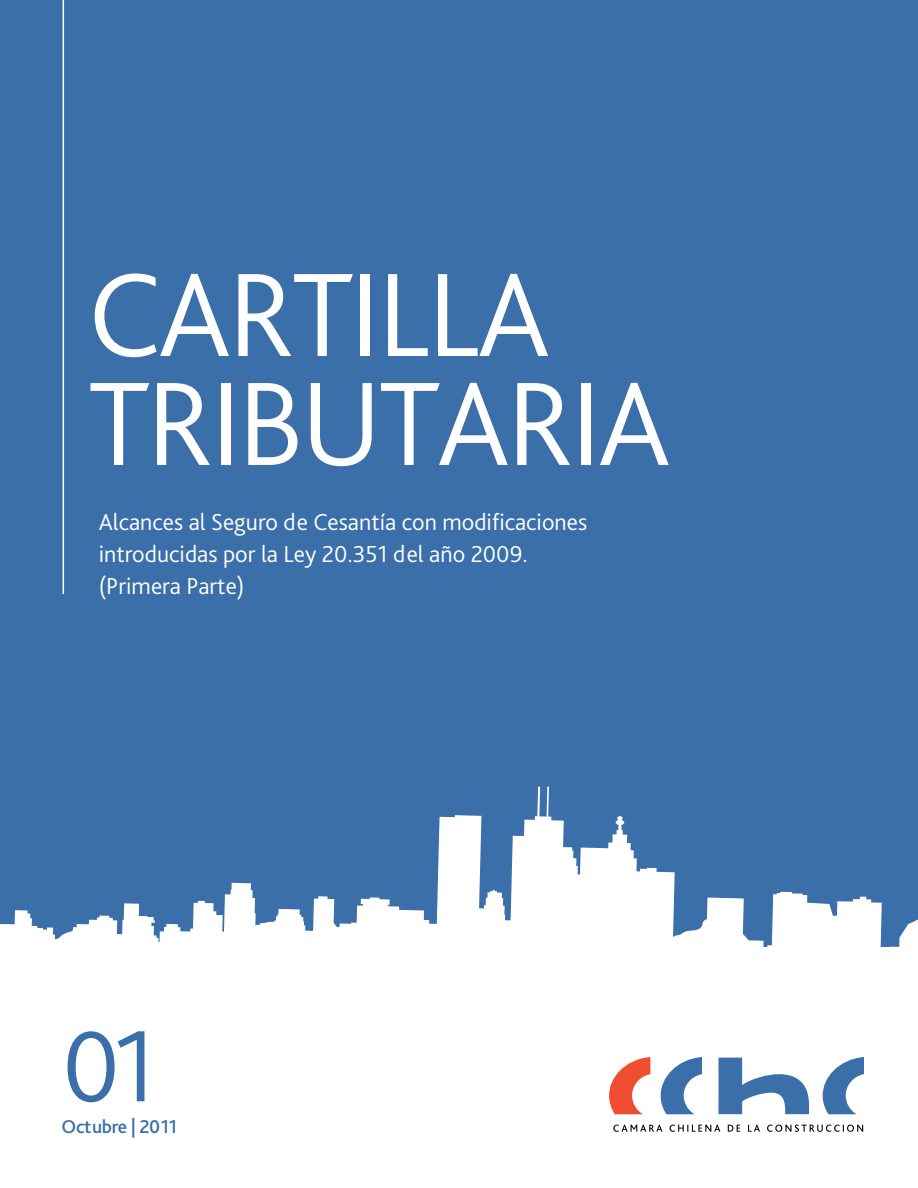
<style>
.page{position:relative;width:918px;height:1188px;background:#fff}
.page>*{position:absolute;margin:0;border:0;box-sizing:border-box;transform-origin:0 0}
.t1{font:300 124.2px/108.9px "Bliss Pro";letter-spacing:.125em;color:#fff}
.t2{font:300 105.3px "Bliss Pro";color:#3b6faa}
.t3{font:300 24.3px/32px "Bliss Pro";color:#fff}
.t4{font:500 19.5px "Bliss Pro";letter-spacing:-.02em;color:#3b6faa}
</style>
<div class="page">
<div style="left:0;top:0;width:918px;height:946px;background:#3b6faa"></div>
<hr style="left:63px;top:0;width:1px;height:594px;background:#fff">
<svg style="left:0;top:786px;width:918px;height:161px"></svg>
<svg style="left:719px;top:1058px;width:90px;height:56px"></svg>
<svg style="left:823px;top:1057px;width:41px;height:57px"></svg>
<svg style="left:661px;top:1057px;width:41px;height:57px"></svg>
<svg style="left:609px;top:1057px;width:41px;height:57px"></svg>
<svg style="left:613px;top:1125px;width:250px;height:7px"></svg>
<h1 class="t1" style="left:88px;top:257px;width:584px">cartilla tributaria</h1>
<p class="t3" style="left:99px;top:505px;width:490px">Alcances al Seguro de Cesantía con modificaciones introducidas por la Ley 20.351 del año 2009. (Primera Parte)</p>
<h2 class="t2" style="left:62px;top:1001px;width:97px">01</h2>
<p class="t4" style="left:62px;top:1114px;width:117px">Octubre | 2011</p>
</div>
